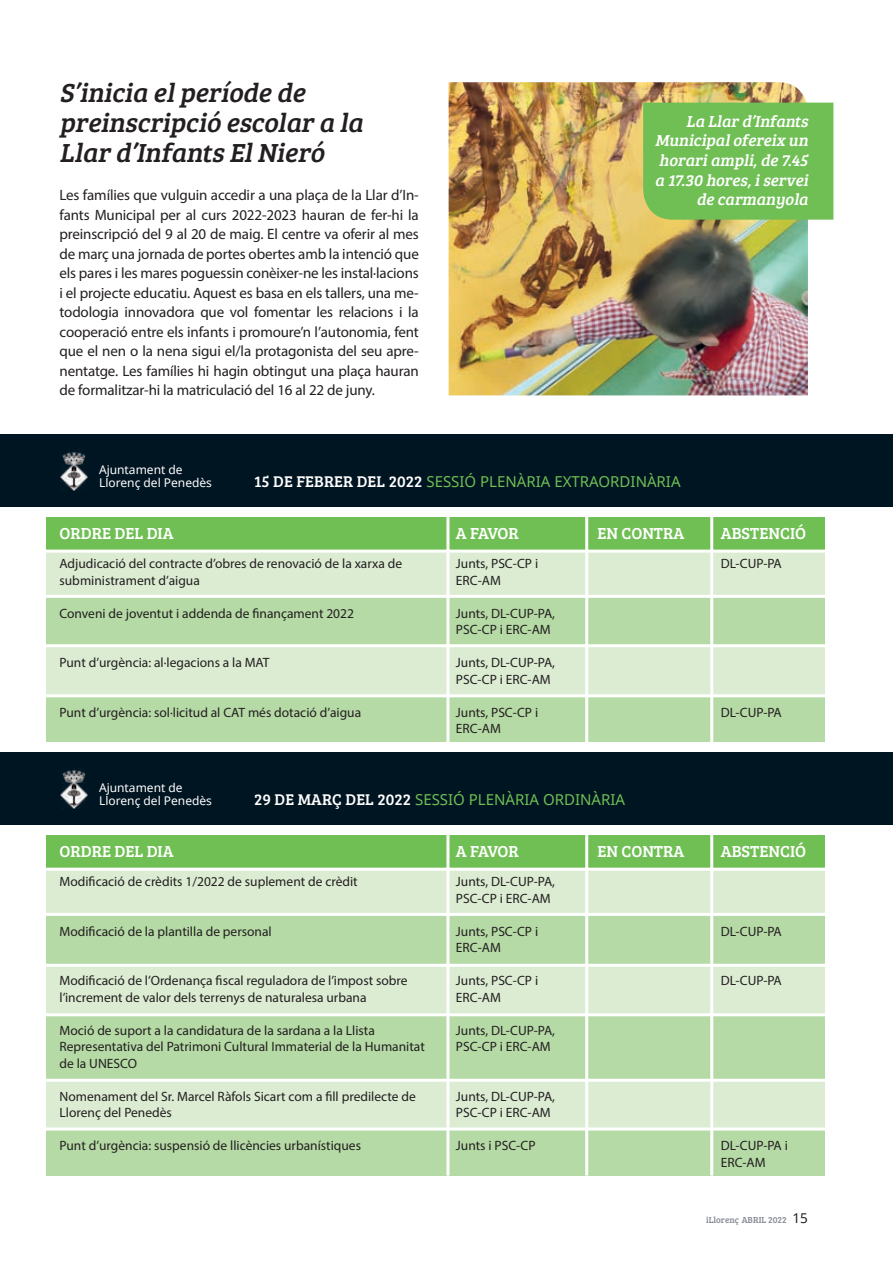
<style>
.page{position:relative;width:893px;height:1263px;background:#fff}
.page>*{position:absolute;margin:0;border:0;box-sizing:border-box;transform-origin:0 0}
.Subtítol{font:italic 27px/30px "Bree Serif";color:#231f20}
.Subtítol-2{font:italic 16.5px/19.5px "Bree Serif";color:#fff;text-align:right}
.t1{font:16.5px "Bree Serif";color:#fff}
.t2{font:15px/19.5px "Myriad Pro";letter-spacing:-.01em;color:#231f20;text-align:justify}
.t3{font:15px "Noto Sans";color:#6fbf54}
.Text_comú{font:13.5px/16.5px "Myriad Pro";color:#231f20}
.t4{font:12px "Noto Sans";color:#fff}
.t5{font:9px "Bree Serif";color:#868894}
.s1{font-family:"Bree Serif";font-size:16.05px;color:#fff}
.s2{font-family:"Noto Sans";font-size:13.5px;color:#231f20}
</style>
<div class="page">
<div style="left:47px;top:550px;width:778px;height:192px;background:#dbecd2"></div>
<div style="left:47px;top:596px;width:778px;height:49px;background:#b5daa5"></div>
<div style="left:0;top:435px;width:893px;height:72px;background:#001522"></div>
<img style="left:61px;top:452px;width:27px;height:38px">
<div style="left:47px;top:696px;width:778px;height:46px;background:#b5daa5"></div>
<hr style="left:40px;top:644px;width:788px;height:3px;background:#fff">
<div style="left:47px;top:517px;width:778px;height:34px;background:#6fbf54"></div>
<hr style="left:446px;top:515px;width:3px;height:227px;background:#fff">
<hr style="left:585px;top:515px;width:3px;height:227px;background:#fff">
<hr style="left:710px;top:515px;width:3px;height:227px;background:#fff">
<hr style="left:40px;top:550px;width:803px;height:3px;background:#fff">
<hr style="left:40px;top:595px;width:803px;height:3px;background:#fff">
<hr style="left:40px;top:694px;width:788px;height:3px;background:#fff">
<div style="left:47px;top:868px;width:778px;height:307px;background:#dbecd2"></div>
<div style="left:47px;top:1015px;width:778px;height:65px;background:#b5daa5"></div>
<div style="left:47px;top:1129px;width:778px;height:46px;background:#b5daa5"></div>
<div style="left:0;top:753px;width:893px;height:72px;background:#001522"></div>
<img style="left:61px;top:770px;width:27px;height:38px">
<hr style="left:40px;top:1013px;width:788px;height:3px;background:#fff">
<div style="left:47px;top:914px;width:778px;height:51px;background:#b5daa5"></div>
<div style="left:47px;top:835px;width:778px;height:34px;background:#6fbf54"></div>
<hr style="left:446px;top:834px;width:3px;height:341px;background:#fff">
<hr style="left:585px;top:833px;width:3px;height:342px;background:#fff">
<hr style="left:710px;top:833px;width:3px;height:342px;background:#fff">
<hr style="left:40px;top:868px;width:803px;height:3px;background:#fff">
<hr style="left:40px;top:913px;width:803px;height:3px;background:#fff">
<hr style="left:40px;top:964px;width:795px;height:3px;background:#fff">
<hr style="left:40px;top:1079px;width:803px;height:3px;background:#fff">
<hr style="left:40px;top:1127px;width:795px;height:3px;background:#fff">
<img style="left:449px;top:82px;width:359px;height:313px">
<div style="left:643px;top:103px;width:190px;height:117px;background:#6fbf54"></div>
<p class="Subtítol" style="left:60px;top:76px;width:311px">S’inicia elperíode de preinscripció escolar a la<br>Llar d’Infants ElNieró</p>
<p class="t2" style="left:60px;top:185px;width:361px">Les famílies que vulguin accedir a una plaça de la Llar d’In&shy;fants Municipal per al curs 2022-2023 hauran de fer-hi la preinscripció del 9 al 20 de maig. El centre va oferir al mes de març una jornada de portes obertes amb la intenció que els pares i les mares poguessin conèixer-ne les instal·lacions i el projecte educatiu. Aquest es basa en els tallers, una me&shy;todologia innovadora que vol fomentar les relacions i la cooperació entre els infants i promoure’n l’autonomia, fent que el nen o la nena sigui el/la protagonista del seu apre&shy;nentatge. Les famílies hi hagin obtingut una plaça hauran de formalitzar-hi la matriculació del 16 al 22 de juny.</p>
<p class="Subtítol-2" style="left:655px;top:111px;width:159px">La Llar d’Infants<br>Municipalofereix un horariampli,de 7.45 a 17.30 hores,iservei de carmanyola</p>
<p class="t4" style="left:99px;top:461px;width:85px">Ajuntament de</p>
<p class="t4" style="left:99px;top:475px;width:115px">Llorenç del Penedès</p>
<p class="t1" style="left:60px;top:521px;width:116px">ORDRE DEL DIA</p>
<p class="t1" style="left:456px;top:521px;width:64px">A FAVOR</p>
<p class="t1" style="left:597px;top:521px;width:88px">EN CONTRA</p>
<p class="t1" style="left:721px;top:521px;width:87px">ABSTENCIÓ</p>
<p class="t3" style="left:254px;top:471px;width:428px"><span class="s1">15 DE FEBRER DEL 2022</span> SESSIÓ PLENÀRIA EXTRAORDINÀRIA</p>
<p class="Text_comú" style="left:60px;top:555px;width:344px">Adjudicació del contracte d’obres de renovació de la xarxa de subministrament d’aigua</p>
<p class="Text_comú" style="left:60px;top:605px;width:296px">Conveni de joventut i addenda de finançament 2022</p>
<p class="Text_comú" style="left:60px;top:654px;width:211px">Punt d’urgència: al·legacions a la MAT</p>
<p class="Text_comú" style="left:60px;top:704px;width:303px">Punt d’urgència: sol·licitud al CAT més dotació d’aigua</p>
<p class="Text_comú" style="left:456px;top:555px;width:84px">Junts, PSC-CP i</p>
<p class="Text_comú" style="left:456px;top:572px;width:46px">ERC-AM</p>
<p class="Text_comú" style="left:456px;top:605px;width:101px">Junts, DL-CUP-PA,</p>
<p class="Text_comú" style="left:456px;top:621px;width:96px">PSC-CP i ERC-AM</p>
<p class="Text_comú" style="left:456px;top:654px;width:101px">Junts, DL-CUP-PA,</p>
<p class="Text_comú" style="left:456px;top:671px;width:96px">PSC-CP i ERC-AM</p>
<p class="Text_comú" style="left:456px;top:704px;width:84px">Junts, PSC-CP i</p>
<p class="Text_comú" style="left:456px;top:720px;width:46px">ERC-AM</p>
<p class="Text_comú" style="left:721px;top:555px;width:63px">DL-CUP-PA</p>
<p class="Text_comú" style="left:721px;top:704px;width:63px">DL-CUP-PA</p>
<p class="t4" style="left:99px;top:779px;width:85px">Ajuntament de</p>
<p class="t4" style="left:99px;top:793px;width:115px">Llorenç del Penedès</p>
<p class="t1" style="left:60px;top:839px;width:116px">ORDRE DEL DIA</p>
<p class="t1" style="left:456px;top:839px;width:64px">A FAVOR</p>
<p class="t1" style="left:597px;top:839px;width:88px">EN CONTRA</p>
<p class="t1" style="left:721px;top:839px;width:87px">ABSTENCIÓ</p>
<p class="t3" style="left:254px;top:789px;width:373px"><span class="s1">29 DE MARÇ DEL 2022</span> SESSIÓ PLENÀRIA ORDINÀRIA</p>
<p class="Text_comú" style="left:60px;top:873px;width:300px">Modificació de crèdits 1/2022 de suplement de crèdit</p>
<p class="Text_comú" style="left:60px;top:923px;width:214px">Modificació de la plantilla de personal</p>
<p class="Text_comú" style="left:60px;top:972px;width:349px">Modificació de l’Ordenança fiscal reguladora de l’impost sobre l’increment de valor dels terrenys de naturalesa urbana</p>
<p class="Text_comú" style="left:60px;top:1022px;width:367px">Moció de suport a la candidatura de la sardana a la Llista<br>Representativa del Patrimoni Cultural Immaterial de la Humanitat de la UNESCO</p>
<p class="Text_comú" style="left:60px;top:1088px;width:358px">Nomenament del Sr. Marcel Ràfols Sicart com a fill predilecte de<br>Llorenç del Penedès</p>
<p class="Text_comú" style="left:60px;top:1137px;width:303px">Punt d’urgència: suspensió de llicències urbanístiques</p>
<p class="Text_comú" style="left:456px;top:873px;width:101px">Junts, DL-CUP-PA,</p>
<p class="Text_comú" style="left:456px;top:890px;width:96px">PSC-CP i ERC-AM</p>
<p class="Text_comú" style="left:456px;top:923px;width:84px">Junts, PSC-CP i</p>
<p class="Text_comú" style="left:456px;top:939px;width:46px">ERC-AM</p>
<p class="Text_comú" style="left:456px;top:972px;width:84px">Junts, PSC-CP i</p>
<p class="Text_comú" style="left:456px;top:989px;width:46px">ERC-AM</p>
<p class="Text_comú" style="left:456px;top:1022px;width:101px">Junts, DL-CUP-PA,</p>
<p class="Text_comú" style="left:456px;top:1038px;width:96px">PSC-CP i ERC-AM</p>
<p class="Text_comú" style="left:456px;top:1088px;width:101px">Junts, DL-CUP-PA,</p>
<p class="Text_comú" style="left:456px;top:1104px;width:96px">PSC-CP i ERC-AM</p>
<p class="Text_comú" style="left:456px;top:1137px;width:81px">Junts i PSC-CP</p>
<p class="Text_comú" style="left:721px;top:923px;width:63px">DL-CUP-PA</p>
<p class="Text_comú" style="left:721px;top:972px;width:63px">DL-CUP-PA</p>
<p class="Text_comú" style="left:721px;top:1137px;width:69px">DL-CUP-PA i</p>
<p class="Text_comú" style="left:721px;top:1154px;width:46px">ERC-AM</p>
<p class="t5" style="left:706px;top:1213px;width:103px">iLlorenç ABRIL 2022 <span class="s2">15</span></p>
</div>
